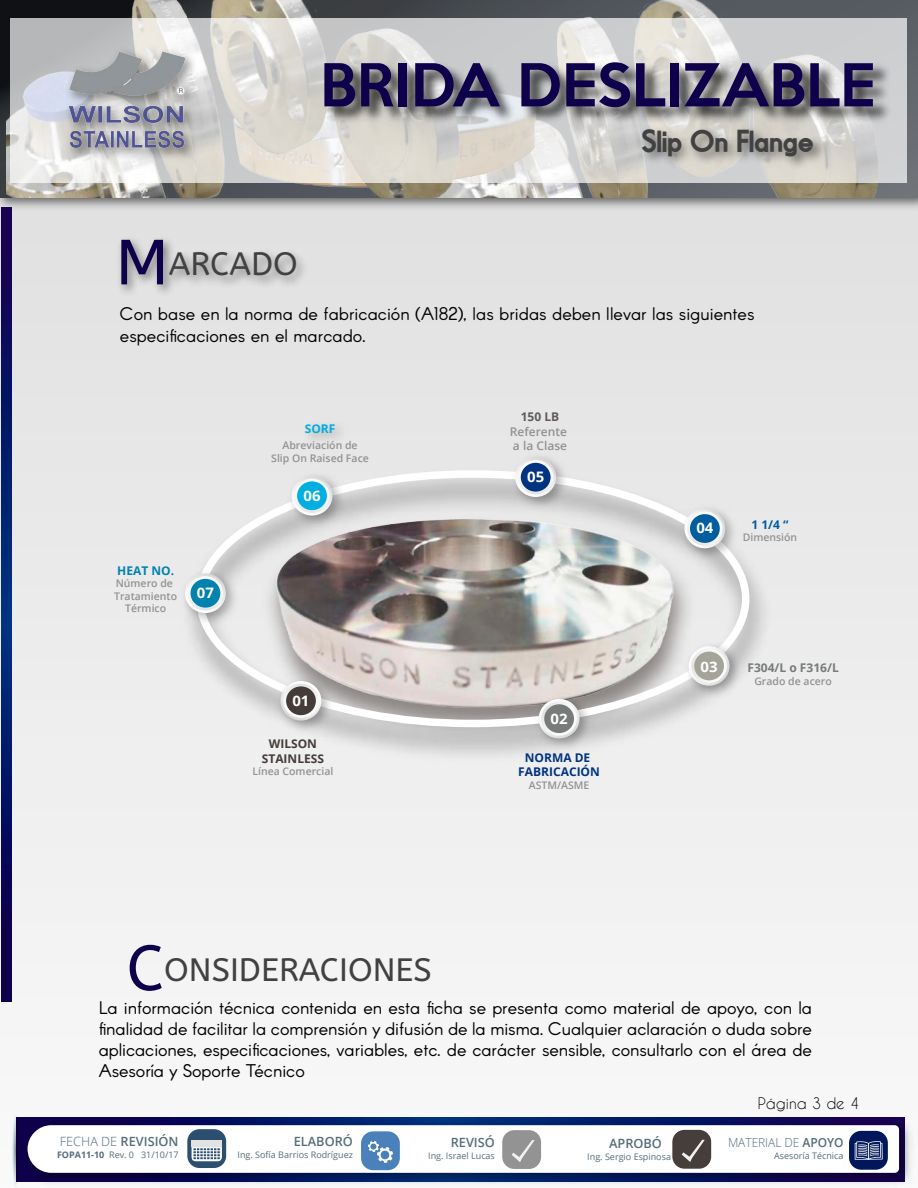
<style>
.page{position:relative;width:918px;height:1188px;background:#fff}
.page>*{position:absolute;margin:0;border:0;box-sizing:border-box;transform-origin:0 0}
.t1{font:500 54px "Keep Calm";color:#0f004b}
.t2{font:32.4px "A Bee Zee";color:#424141}
.t3{font:31.05px "Fundamental Brigade Schwer";color:#424141}
.t4{font:18px/21px "Arcon Rounded Regular";color:#000}
.t5{font:15px "Caviar Dreams";color:#000}
.t6{font:700 14.4px "Open Sans";color:#fff;scale:1.04 1}
.t7{font:600 12.75px "Open Sans";color:#556d7a}
.t8{font:300 12.45px "Open Sans";letter-spacing:-.005em;color:#556d7a;scale:.96 1}
.t9{font:700 12px/14.4px "Open Sans";color:#003480;text-align:center}
.t10{font:600 12px/14.4px "Open Sans";color:#929292}
.t11{font:700 12px/14.4px "Open Sans";color:#443c39;text-align:center}
.t12{font:700 12px "Open Sans";color:#777b79}
.t13{font:700 12px "Open Sans";color:#0182af}
.t14{font:700 12px "Open Sans";color:#605b5a}
.t15{font:700 12px "Open Sans";color:#005d9e}
.t16{font:700 12px "Open Sans";color:#00aedf}
.t17{font:600 10.5px/12.5px "Open Sans";color:#929292;text-align:center}
.t18{font:600 10.5px "Open Sans";color:#939393}
.t19{font:9px "Open Sans";color:#556d7a}
.s1{font-size:63.75px;color:#0f004b}
.s2{font-weight:300}
.s3{font-weight:700}
.s4{font-weight:600}
</style>
<div class="page">
<div style="left:0;top:178px;width:918px;height:1010px;background:linear-gradient(to right,#eee,#ececec)"></div>
<img style="left:0;top:197px;width:918px;height:20px">
<img style="left:520px;top:0;width:398px;height:197px">
<img style="left:7px;top:0;width:513px;height:197px">
<svg style="left:10px;top:18px;width:897px;height:165px;background:#d7d6d4"></svg>
<svg style="left:1px;top:208px;width:11px;height:793px;background:#061463"></svg>
<img style="left:174px;top:460px;width:607px;height:312px">
<img style="left:530px;top:690px;width:68px;height:66px">
<svg style="left:537px;top:697px;width:44px;height:43px"></svg>
<img style="left:680px;top:638px;width:67px;height:66px">
<svg style="left:690px;top:647px;width:38px;height:37px"></svg>
<div style="left:689px;top:646px;width:41px;height:40px;border:3px solid #fff;border-radius:50%"></div>
<div style="left:694px;top:652px;width:30px;height:28px;background:#a4a498;border-radius:50%"></div>
<img style="left:675px;top:499px;width:68px;height:68px">
<svg style="left:683px;top:507px;width:44px;height:43px"></svg>
<img style="left:506px;top:448px;width:68px;height:67px">
<svg style="left:517px;top:459px;width:38px;height:37px"></svg>
<div style="left:515px;top:457px;width:41px;height:40px;border:3px solid #fff;border-radius:50%"></div>
<div style="left:521px;top:463px;width:30px;height:29px;background:#003480;border-radius:50%"></div>
<img style="left:282px;top:467px;width:69px;height:66px">
<svg style="left:293px;top:477px;width:38px;height:37px"></svg>
<div style="left:292px;top:476px;width:40px;height:40px;border:3px solid #fff;border-radius:50%"></div>
<div style="left:297px;top:481px;width:30px;height:29px;background:#00aedf;border-radius:50%"></div>
<img style="left:175px;top:565px;width:69px;height:66px">
<svg style="left:186px;top:575px;width:39px;height:37px"></svg>
<div style="left:185px;top:573px;width:41px;height:40px;border:3px solid #fff;border-radius:50%"></div>
<div style="left:191px;top:579px;width:29px;height:29px;background:#0182af;border-radius:50%"></div>
<img style="left:271px;top:671px;width:69px;height:68px">
<svg style="left:282px;top:682px;width:38px;height:37px"></svg>
<div style="left:281px;top:681px;width:40px;height:40px;border:3px solid #fff;border-radius:50%"></div>
<div style="left:286px;top:686px;width:30px;height:29px;background:#443c39;border-radius:50%"></div>
<img style="left:296px;top:413px;width:59px;height:44px">
<img style="left:106px;top:212px;width:211px;height:108px">
<img style="left:316px;top:53px;width:583px;height:93px">
<img style="left:632px;top:116px;width:201px;height:62px">
<img style="left:59px;top:42px;width:145px;height:124px">
<img style="left:68px;top:40px;width:118px;height:114px">
<img style="left:18px;top:1116px;width:900px;height:72px">
<svg style="left:11px;top:1112px;width:8px;height:76px"></svg>
<svg style="left:28px;top:1125px;width:871px;height:48px"></svg>
<h1 class="t1" style="left:320px;top:38px;width:556px">BRIDA DESLIZABLE</h1>
<h3 class="t3" style="left:642px;top:123px;width:174px">Slip On Flange</h3>
<h2 class="t2" style="left:116px;top:246px;width:184px"><span class="s1">M</span>ARCADO</h2>
<p class="t4" style="left:120px;top:305px;width:636px;line-height:21.6px">Con base en la norma de fabricación (A182), las bridas deben llevar las siguientes especificaciones en el marcado.</p>
<p class="t16" style="left:305px;top:420px;width:32px">SORF</p>
<p class="t17" style="left:271px;top:439px;width:99px">Abreviación de<br>Slip On Raised Face</p>
<p class="t13" style="left:117px;top:562px;width:58px">HEAT NO.</p>
<p class="t17" style="left:114px;top:577px;width:64px">Número de<br>Tratamiento<br>Térmico</p>
<p class="t6" style="left:197px;top:583px;width:18px">07</p>
<p class="t6" style="left:303px;top:485px;width:18px">06</p>
<p class="t6" style="left:292px;top:691px;width:18px">01</p>
<p class="t11" style="left:262px;top:736px;width:64px">WILSON<br>STAINLESS</p>
<p class="t17" style="left:252px;top:765px;width:82px">Línea Comercial</p>
<h2 class="t2" style="left:126px;top:951px;width:307px"><span class="s1">C</span>ONSIDERACIONES</h2>
<p class="t14" style="left:521px;top:408px;width:40px">150 LB</p>
<p class="t10" style="left:510px;top:424px;width:59px">Referente a la Clase</p>
<p class="t6" style="left:527px;top:467px;width:18px">05</p>
<p class="t6" style="left:551px;top:708px;width:18px">02</p>
<p class="t9" style="left:518px;top:750px;width:83px">NORMA DE<br>FABRICACIÓN</p>
<p class="t17" style="left:529px;top:779px;width:62px">ASTM/ASME</p>
<p class="t6" style="left:696px;top:518px;width:18px">04</p>
<p class="t15" style="left:751px;top:516px;width:39px">1 1/4 “</p>
<p class="t18" style="left:743px;top:530px;width:56px">Dimensión</p>
<p class="t6" style="left:701px;top:657px;width:18px">03</p>
<p class="t12" style="left:747px;top:659px;width:93px">F304/L o F316/L</p>
<p class="t17" style="left:754px;top:674px;width:79px">Grado de acero</p>
<p class="t4" style="left:99px;top:998px;width:715px;text-align:justify">La información técnica contenida en esta ficha se presenta como material de apoyo, con la finalidad de facilitar la comprensión y difusión de la misma. Cualquier aclaración o duda sobre aplicaciones, especificaciones, variables, etc. de carácter sensible, consultarlo con el área de Asesoría y Soporte Técnico</p>
<p class="t7" style="left:60px;top:1132px;width:120px"><span class="s2">FECHA DE</span> REVISIÓN</p>
<p class="t19" style="left:57px;top:1149px;width:123px"><span class="s3">FOPA11-10</span> Rev. 0 31/10/17</p>
<p class="t7" style="left:294px;top:1133px;width:61px">ELABORÓ</p>
<p class="t19" style="left:237px;top:1149px;width:117px">Ing. Sofía Barrios Rodríguez</p>
<p class="t7" style="left:451px;top:1133px;width:46px">REVISÓ</p>
<p class="t19" style="left:428px;top:1149px;width:68px">Ing. Israel Lucas</p>
<p class="t7" style="left:609px;top:1134px;width:54px">APROBÓ</p>
<p class="t19" style="left:587px;top:1151px;width:85px">Ing. Sergio Espinosa</p>
<p class="t5" style="left:758px;top:1094px;width:103px">Página 3 de 4</p>
<p class="t8" style="left:728px;top:1134px;width:122px">MATERIAL DE <span class="s4">APOYO</span></p>
<p class="t19" style="left:774px;top:1150px;width:71px">Asesoría Técnica</p>
</div>
